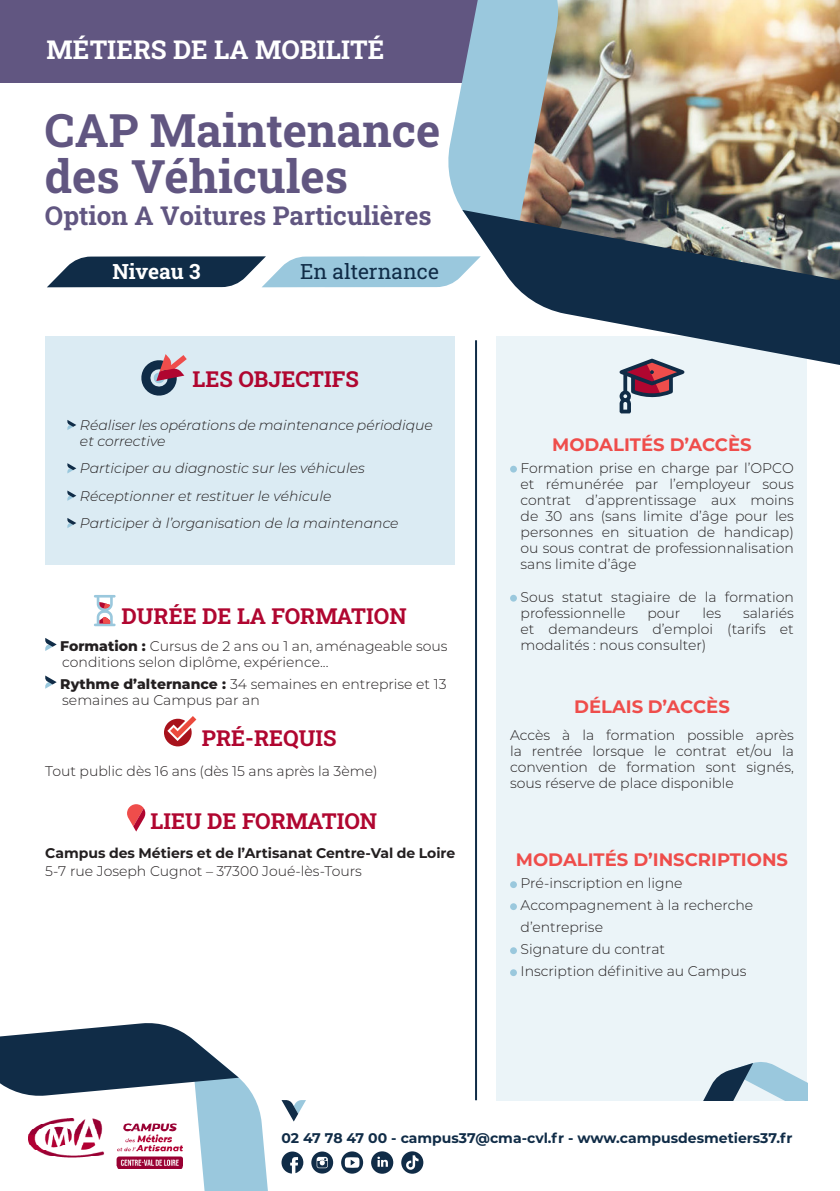
<style>
.page{position:relative;width:840px;height:1191px;background:#fff}
.page>*{position:absolute;margin:0;border:0;box-sizing:border-box;transform-origin:0 0}
.TITRES{font:46px/46px "Roboto Slab";color:#615681}
.TITRES-2{font:26px "Roboto Slab";color:#615681}
.TITRES-3{font:26px "Roboto Slab";color:#fff}
.TITRES-4{font:22px "Roboto Slab";color:#b00630}
.TXT_COURANT{font:22px "Roboto Slab";color:#b00630}
.TITRES-5{font:21px "Roboto Slab";color:#102c47}
.TITRES-6{font:21px "Roboto Slab";color:#fff}
.TXT_COURANT-2{font:700 18px "Montserrat";color:#ef4d4b}
.TXT_COURANT-3{font:300 14px/16px "Montserrat";color:#231f20}
.TXT_COURANT-4{font:italic 300 14px/16px "Montserrat";color:#231f20}
.Mini_titre{font:700 14px "Montserrat";color:#102c47}
.TXT_COURANT-5{font:700 14px "Montserrat";color:#231f20}
.s1{font-weight:800}
</style>
<div class="page">
<div style="left:45px;top:336px;width:410px;height:228px;background:#dbebf3"></div>
<svg style="left:141px;top:354px;width:46px;height:42px"></svg>
<svg style="left:67px;top:420px;width:9px;height:10px"></svg>
<svg style="left:67px;top:463px;width:9px;height:10px"></svg>
<svg style="left:67px;top:490px;width:9px;height:11px"></svg>
<svg style="left:67px;top:518px;width:9px;height:10px"></svg>
<div style="left:496px;top:336px;width:310px;height:764px;background:#ebf4f8"></div>
<svg style="left:94px;top:595px;width:21px;height:31px"></svg>
<svg style="left:45px;top:638px;width:12px;height:13px"></svg>
<svg style="left:45px;top:675px;width:12px;height:13px"></svg>
<svg style="left:164px;top:716px;width:32px;height:30px"></svg>
<svg style="left:127px;top:804px;width:18px;height:27px"></svg>
<hr style="left:475px;top:340px;width:2px;height:760px;background:#102c47">
<svg style="left:619px;top:408px;width:12px;height:5px"></svg>
<svg style="left:510px;top:466px;width:6px;height:6px"></svg>
<svg style="left:510px;top:595px;width:6px;height:6px"></svg>
<div style="left:510px;top:881px;width:6px;height:7px;background:#9ac8dd;border-radius:50%"></div>
<div style="left:510px;top:903px;width:6px;height:7px;background:#9ac8dd;border-radius:50%"></div>
<div style="left:510px;top:947px;width:6px;height:7px;background:#9ac8dd;border-radius:50%"></div>
<div style="left:510px;top:969px;width:6px;height:7px;background:#9ac8dd;border-radius:50%"></div>
<svg style="left:341px;top:1151px;width:22px;height:22px"></svg>
<svg style="left:371px;top:1151px;width:22px;height:22px"></svg>
<svg style="left:0;top:1023px;width:333px;height:168px"></svg>
<svg style="left:401px;top:1151px;width:22px;height:22px"></svg>
<img style="left:28px;top:1119px;width:154px;height:49px">
<div style="left:0;top:0;width:498px;height:83px;background:#615681"></div>
<svg style="left:703px;top:1062px;width:103px;height:38px"></svg>
<img style="left:560px;top:0;width:279px;height:210px">
<svg style="left:47px;top:0;width:513px;height:287px"></svg>
<svg style="left:462px;top:210px;width:377px;height:198px"></svg>
<p class="TITRES-3" style="left:46px;top:32px;width:339px">MÉTIERS DE LA MOBILITÉ</p>
<p class="TITRES" style="left:45px;top:106px;width:396px">CAP Maintenance des Véhicules</p>
<p class="TITRES-2" style="left:45px;top:198px;width:388px">Option A Voitures Particulières</p>
<p class="TITRES-6" style="left:112px;top:257px;width:89px">Niveau 3</p>
<p class="TITRES-5" style="left:300px;top:257px;width:140px">En alternance</p>
<p class="TITRES-4" style="left:192px;top:364px;width:168px">LES OBJECTIFS</p>
<p class="TXT_COURANT-4" style="left:80px;top:417px;width:354px">Réaliser les opérations de maintenance périodique et corrective</p>
<p class="TXT_COURANT-4" style="left:80px;top:460px;width:286px">Participer au diagnostic sur les véhicules</p>
<p class="TXT_COURANT-4" style="left:80px;top:487px;width:253px">Réceptionner et restituer le véhicule</p>
<p class="TXT_COURANT-4" style="left:80px;top:515px;width:320px">Participer à l’organisation de la maintenance</p>
<p class="TITRES-4" style="left:121px;top:600px;width:286px">DURÉE DE LA FORMATION</p>
<p class="TXT_COURANT-3" style="left:60px;top:637px;width:388px"><span class="s1">Formation :</span> Cursus de 2 ans ou 1 an, aménageable sous conditions selon diplôme, expérience...</p>
<p class="TXT_COURANT-3" style="left:60px;top:675px;width:387px"><span class="s1">Rythme d’alternance :</span> 34 semaines en entreprise et 13 semaines au Campus par an</p>
<p class="TITRES-4" style="left:202px;top:723px;width:136px">PRÉ-REQUIS</p>
<p class="TXT_COURANT-3" style="left:45px;top:762px;width:333px">Tout public dès 16 ans (dès 15 ans après la 3ème)</p>
<p class="TXT_COURANT" style="left:150px;top:805px;width:228px">LIEU DE FORMATION</p>
<p class="TXT_COURANT-5" style="left:45px;top:843px;width:411px">Campus des Métiers et de l’Artisanat Centre-Val de Loire</p>
<p class="TXT_COURANT-3" style="left:45px;top:862px;width:318px">5-7 rue Joseph Cugnot – 37300 Joué-lès-Tours</p>
<p class="TXT_COURANT-2" style="left:552px;top:431px;width:201px">MODALITÉS D’ACCÈS</p>
<p class="TXT_COURANT-3" style="left:520px;top:459px;width:275px;text-align:justify">Formation prise en charge par l’OPCO et rémunérée par l’employeur sous contrat d’apprentissage aux moins de 30 ans (sans limite d’âge pour les personnes en situation de handicap) ou sous contrat de professionnalisation sans limite d’âge</p>
<p class="TXT_COURANT-3" style="left:520px;top:588px;width:275px">Sous statut stagiaire de la formation professionnelle</p>
<p class="TXT_COURANT-3" style="left:520px;top:604px;width:275px;text-align:justify;text-indent:222px">salariés et demandeurs d’emploi (tarifs et modalités : nous consulter)</p>
<p class="TXT_COURANT-3" style="left:647px;top:604px;width:35px">pour</p>
<p class="TXT_COURANT-3" style="left:702px;top:604px;width:20px">les</p>
<p class="TXT_COURANT-2" style="left:574px;top:693px;width:157px">DÉLAIS D’ACCÈS</p>
<p class="TXT_COURANT-3" style="left:510px;top:727px;width:285px;text-align:justify">Accès à la formation possible après la rentrée lorsque le contrat et/ou la convention de formation sont signés, sous réserve de place disponible</p>
<p class="TXT_COURANT-2" style="left:515px;top:846px;width:273px">MODALITÉS D’INSCRIPTIONS</p>
<p class="TXT_COURANT-3" style="left:520px;top:874px;width:163px">Pré-inscription en ligne</p>
<p class="TXT_COURANT-3" style="left:520px;top:893px;width:234px;line-height:22px">Accompagnement à la recherche d’entreprise</p>
<p class="TXT_COURANT-3" style="left:520px;top:940px;width:146px">Signature du contrat</p>
<p class="TXT_COURANT-3" style="left:520px;top:962px;width:227px">Inscription définitive au Campus</p>
<p class="Mini_titre" style="left:281px;top:1128px;width:512px">02 47 78 47 00 - campus37@cma-cvl.fr - www.campusdesmetiers37.fr</p>
</div>
